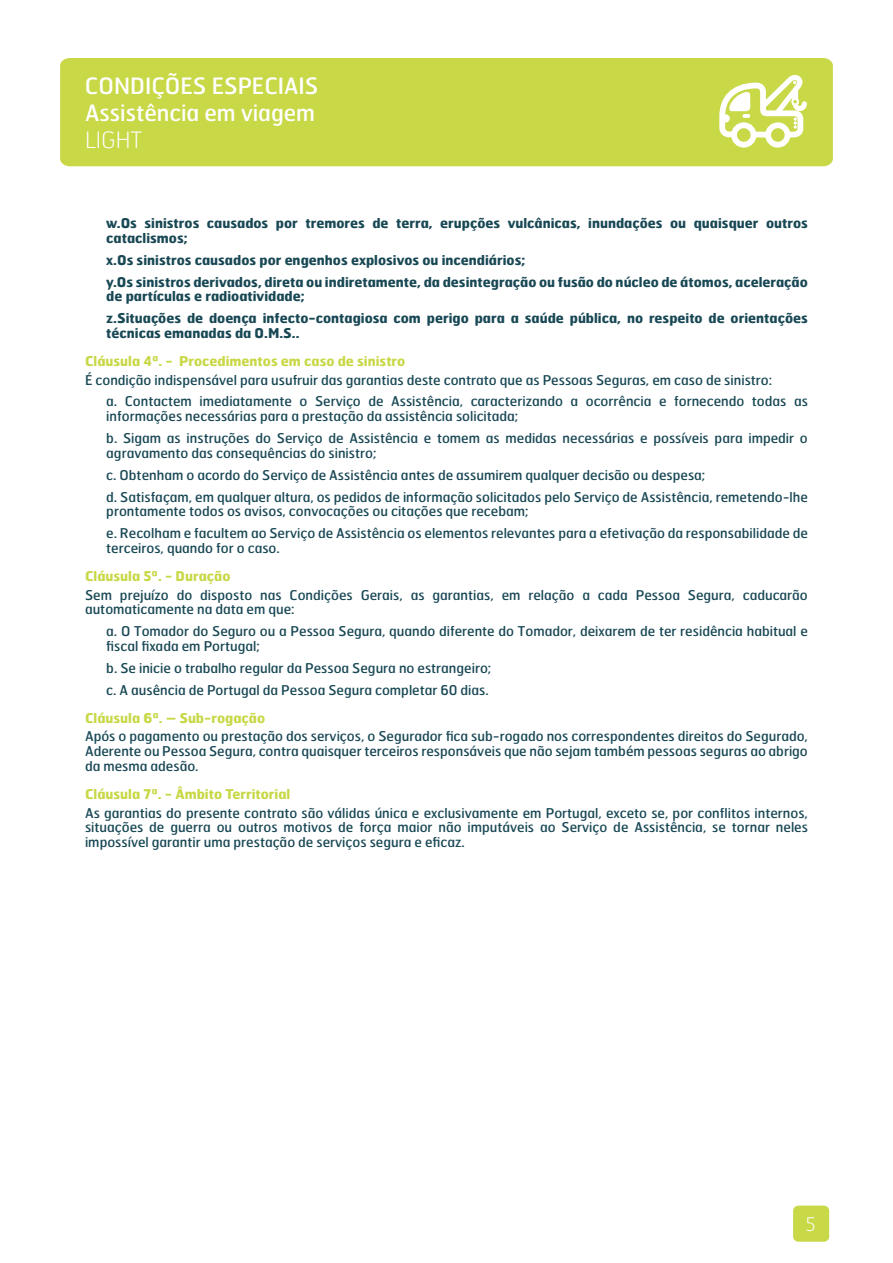
<style>
.page{position:relative;width:893px;height:1263px;background:#fff}
.page>*{position:absolute;margin:0;border:0;box-sizing:border-box;transform-origin:0 0}
.t1{font:22.5px/27px "Hermes";color:#fff}
.t2{font:100 22.5px "Hermes";color:#fff}
.t3{font:100 18.75px "Hermes";color:#fff}
.t4{font:13.5px/21.9px "Hermes";color:#194855}
.t5{font:700 13.5px/21.9px "Hermes";color:#194855}
.t6{font:700 13.5px "Hermes";color:#c8d847}
</style>
<div class="page">
<div style="left:793px;top:1205px;width:36px;height:37px;background:#c8d847;border-radius:5px"></div>
<div style="left:60px;top:58px;width:773px;height:108px;background:#c8d847"></div>
<div style="left:731px;top:122px;width:25px;height:26px;border:6px solid #fff;border-radius:50%"></div>
<div style="left:765px;top:122px;width:25px;height:26px;border:6px solid #fff;border-radius:50%"></div>
<svg style="left:716px;top:72px;width:93px;height:68px"></svg>
<h1 class="t1" style="left:85px;top:72px;width:235px">CONDIÇÕES ESPECIAIS<br>Assistência em viagem</h1>
<h1 class="t2" style="left:85px;top:126px;width:58px">LIGHT</h1>
<p class="t5" style="left:106px;top:215px;width:703px;line-height:14.7px">w.Os sinistros causados por tremores de terra, erupções vulcânicas, inundações ou quaisquer outros cataclismos;</p>
<p class="t5" style="left:106px;top:248px;width:703px">x.Os sinistros causados por engenhos explosivos ou incendiários;<br>y.Os sinistros derivados, direta ou indiretamente, da desintegração ou fusão do núcleo de átomos, aceleração</p>
<p class="t5" style="left:106px;top:285px;width:703px">de partículas e radioatividade;<br>z.Situações de doença infecto-contagiosa com perigo para a saúde pública, no respeito de orientações</p>
<p class="t5" style="left:106px;top:322px;width:195px">técnicas emanadas da O.M.S..</p>
<p class="t6" style="left:85px;top:352px;width:322px">Cláusula 4ª. - Procedimentos em caso de sinistro</p>
<p class="t4" style="left:106px;top:368px;width:703px;text-indent:-21px">É condição indispensável para usufruir das garantias deste contrato que as Pessoas Seguras, em caso de sinistro:<br>a. Contactem imediatamente o Serviço de Assistência, caracterizando a ocorrência e fornecendo todas as</p>
<p class="t4" style="left:106px;top:405px;width:703px">informações necessárias para a prestação da assistência solicitada;<br>b. Sigam as instruções do Serviço de Assistência e tomem as medidas necessárias e possíveis para impedir o</p>
<p class="t4" style="left:106px;top:441px;width:703px">agravamento das consequências do sinistro;<br>c. Obtenham o acordo do Serviço de Assistência antes de assumirem qualquer decisão ou despesa;<br>d. Satisfaçam, em qualquer altura, os pedidos de informação solicitados pelo Serviço de Assistência, remetendo-lhe</p>
<p class="t4" style="left:106px;top:500px;width:703px">prontamente todos os avisos, convocações ou citações que recebam;<br>e. Recolham e facultem ao Serviço de Assistência os elementos relevantes para a efetivação da responsabilidade de</p>
<p class="t4" style="left:106px;top:537px;width:175px">terceiros, quando for o caso.</p>
<p class="t6" style="left:85px;top:567px;width:147px">Cláusula 5ª. - Duração</p>
<p class="t4" style="left:85px;top:587px;width:724px;line-height:14.7px">Sem prejuízo do disposto nas Condições Gerais, as garantias, em relação a cada Pessoa Segura, caducarão automaticamente na data em que:</p>
<p class="t4" style="left:106px;top:624px;width:703px;line-height:14.7px">a. O Tomador do Seguro ou a Pessoa Segura, quando diferente do Tomador, deixarem de ter residência habitual e fiscal fixada em Portugal;</p>
<p class="t4" style="left:106px;top:657px;width:386px">b. Se inicie o trabalho regular da Pessoa Segura no estrangeiro; c. A ausência de Portugal da Pessoa Segura completar 60 dias.</p>
<p class="t6" style="left:85px;top:709px;width:182px">Cláusula 6ª. – Sub-rogação</p>
<p class="t4" style="left:85px;top:729px;width:724px;line-height:14.7px;text-align:justify">Após o pagamento ou prestação dos serviços, o Segurador fica sub-rogado nos correspondentes direitos do Segurado, Aderente ou Pessoa Segura, contra quaisquer terceiros responsáveis que não sejam também pessoas seguras ao abrigo da mesma adesão.</p>
<p class="t6" style="left:85px;top:785px;width:207px">Cláusula 7ª. - Âmbito Territorial</p>
<p class="t4" style="left:85px;top:805px;width:724px;line-height:14.7px;text-align:justify">As garantias do presente contrato são válidas única e exclusivamente em Portugal, exceto se, por conflitos internos, situações de guerra ou outros motivos de força maior não imputáveis ao Serviço de Assistência, se tornar neles impossível garantir uma prestação de serviços segura e eficaz.</p>
<h2 class="t3" style="left:806px;top:1212px;width:12px">5</h2>
</div>
